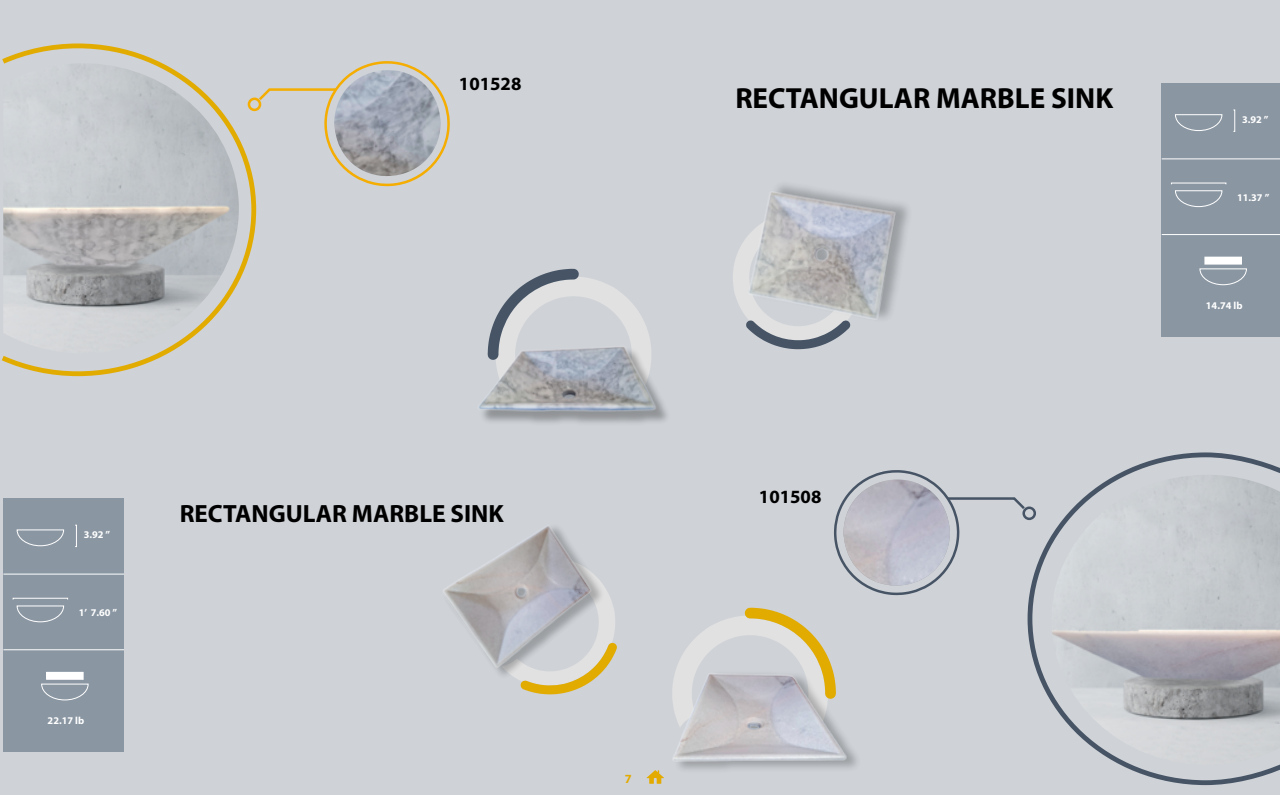
<style>
.page{position:relative;width:1280px;height:795px;background:#cfd2d7}
.page>*{position:absolute;margin:0;border:0;box-sizing:border-box;transform-origin:0 0}
.t1{font:700 29.12px "Myriad Pro";color:#000}
.t2{font:700 25px "Myriad Pro";color:#000}
.t3{font:700 18.75px "Myriad Pro";color:#000}
.t4{font:700 12.5px "Myriad Pro";color:#e3ab00}
.t5{font:700 10.25px "Myriad Pro";color:#fff}
</style>
<div class="page">
<svg style="left:0;top:41px;width:259px;height:337px;background:#d1cdbc"></svg>
<svg style="left:256px;top:60px;width:195px;height:128px;background:#d0cfcb"></svg>
<div style="left:248px;top:98px;width:13px;height:13px;border:2px solid #f4ad00;border-radius:50%"></div>
<svg style="left:1025px;top:450px;width:255px;height:337px;background:#bec2c9"></svg>
<div style="left:1022px;top:506px;width:14px;height:14px;border:2px solid #465465;border-radius:50%"></div>
<div style="left:1161px;top:83px;width:119px;height:253px;background:#8a96a2"></div>
<hr style="left:1162px;top:234px;width:118px;height:1px;background:#fff">
<hr style="left:1162px;top:159px;width:118px;height:1px;background:#fff">
<div style="left:1205px;top:257px;width:36px;height:7px;background:#fff"></div>
<div style="left:1233px;top:110px;width:2px;height:22px;border:1px solid #fff"></div>
<svg style="left:1175px;top:114px;width:48px;height:17px"></svg>
<div style="left:1171px;top:183px;width:55px;height:2px;border:1px solid #fff"></div>
<svg style="left:1175px;top:190px;width:48px;height:17px"></svg>
<svg style="left:1199px;top:268px;width:48px;height:17px"></svg>
<div style="left:3px;top:498px;width:121px;height:253px;background:#8a96a2"></div>
<hr style="left:3px;top:649px;width:121px;height:1px;background:#fff">
<hr style="left:3px;top:574px;width:121px;height:1px;background:#fff">
<div style="left:47px;top:672px;width:36px;height:7px;background:#fff"></div>
<div style="left:75px;top:525px;width:2px;height:22px;border:1px solid #fff"></div>
<svg style="left:16px;top:529px;width:48px;height:17px"></svg>
<div style="left:13px;top:598px;width:55px;height:2px;border:1px solid #fff"></div>
<svg style="left:16px;top:605px;width:48px;height:17px"></svg>
<svg style="left:41px;top:683px;width:48px;height:17px"></svg>
<svg style="left:488px;top:269px;width:163px;height:17px;background:#b7bcc3"></svg>
<svg style="left:733px;top:215px;width:127px;height:134px;background:#b7bcc2"></svg>
<svg style="left:672px;top:607px;width:164px;height:22px;background:#d5ceb5"></svg>
<svg style="left:502px;top:557px;width:115px;height:137px;background:#d6c99f"></svg>
<img style="left:3px;top:63px;width:236px;height:290px">
<img style="left:899px;top:177px;width:19px;height:150px">
<img style="left:746px;top:176px;width:153px;height:154px">
<img style="left:661px;top:344px;width:12px;height:85px">
<img style="left:476px;top:286px;width:185px;height:185px">
<img style="left:334px;top:70px;width:107px;height:126px">
<img style="left:1051px;top:475px;width:229px;height:289px">
<svg style="left:833px;top:468px;width:194px;height:128px;background:#c6cad0"></svg>
<img style="left:432px;top:505px;width:176px;height:177px">
<img style="left:848px;top:668px;width:18px;height:110px">
<img style="left:671px;top:629px;width:177px;height:166px">
<img style="left:843px;top:479px;width:107px;height:127px">
<svg style="left:647px;top:770px;width:17px;height:13px"></svg>
<h3 class="t3" style="left:459px;top:72px;width:64px">101528</h3>
<p class="t5" style="left:84px;top:527px;width:28px">3.92 ”</p>
<p class="t5" style="left:79px;top:605px;width:40px">1’ 7.60 ”</p>
<p class="t5" style="left:48px;top:713px;width:38px">22.17 lb</p>
<h2 class="t2" style="left:180px;top:497px;width:326px">RECTANGULAR MARBLE SINK</h2>
<p class="t4" style="left:625px;top:770px;width:8px">7</p>
<h1 class="t1" style="left:735px;top:79px;width:379px">RECTANGULAR MARBLE SINK</h1>
<h3 class="t3" style="left:759px;top:484px;width:64px">101508</h3>
<p class="t5" style="left:1242px;top:112px;width:28px">3.92 ”</p>
<p class="t5" style="left:1237px;top:190px;width:34px">11.37 ”</p>
<p class="t5" style="left:1206px;top:298px;width:38px">14.74 lb</p>
</div>
